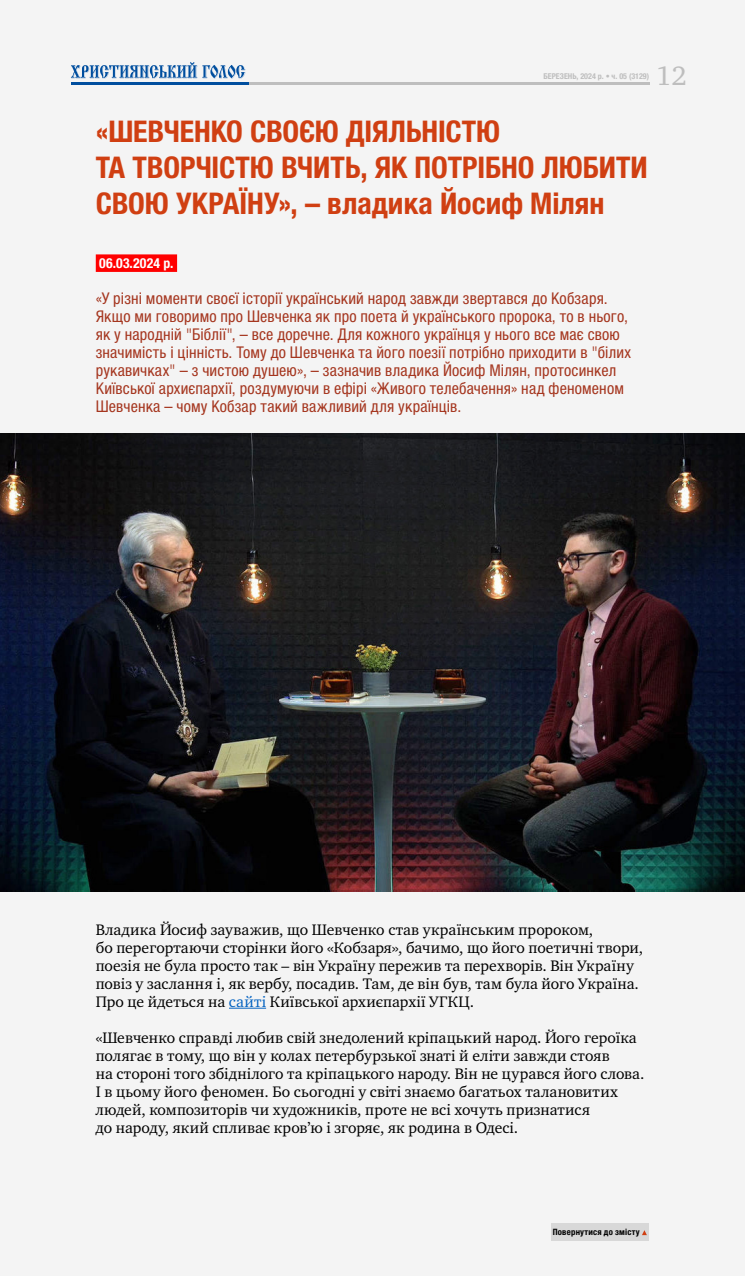
<style>
.page{position:relative;width:745px;height:1276px;background:#fff}
.page>*{position:absolute;margin:0;border:0;box-sizing:border-box;transform-origin:0 0}
.t1{font:700 condensed 30px/36px "Helvetica Neue LTCYR";color:#d03f12}
.t2{font:27.38px "Charter C";color:#bebebe}
.t3{font:condensed 16.25px/18px "Helvetica Neue LTCYR";letter-spacing:.01em;color:#a5361f}
.t4{font:15.62px/18px "Charter C";letter-spacing:.005em;color:#000}
.t5{font:700 condensed 13.75px "Helvetica Neue LTCYR";letter-spacing:.015em;color:#fff}
.t6{font:700 condensed 8.75px "Helvetica Neue LTCYR";letter-spacing:.025em;color:#000}
.t7{font:700 condensed 8px "Helvetica Neue LTCYR";color:#bebebe}
.s1{color:#0563c1}
</style>
<div class="page">
<div style="left:0;top:0;width:744px;height:1276px;background:#f4f4f4"></div>
<hr style="left:71px;top:82px;width:577px;height:3px;background:#bebebe">
<div style="left:96px;top:254px;width:81px;height:18px;background:#f00"></div>
<hr style="left:229px;top:1007px;width:37px;height:1px;background:#0563c1">
<hr style="left:71px;top:82px;width:177px;height:3px;background:#004e9e">
<svg style="left:71px;top:62px;width:174px;height:17px"></svg>
<div style="left:550px;top:1222px;width:98px;height:18px;background:#d8d8d8"></div>
<svg style="left:642px;top:1230px;width:4px;height:5px"></svg>
<img style="left:0;top:433px;width:744px;height:459px">
<p class="t7" style="left:543px;top:71px;width:107px">березень, 2024 р. • ч. 05 (3129)</p>
<h2 class="t2" style="left:656px;top:61px;width:32px">12</h2>
<h1 class="t1" style="left:96px;top:114px;width:553px">«Шевченко своєю діяльністю<br>та творчістю вчить, як потрібно любити свою Україну», – владика Йосиф Мілян</h1>
<p class="t5" style="left:99px;top:256px;width:76px">06.03.2024 р.</p>
<p class="t3" style="left:96px;top:290px;width:536px">«У різні моменти своєї історії український народ завжди звертався до Кобзаря.<br>Якщо ми говоримо про Шевченка як про поета й українського пророка, то в нього, як у народній "Біблії", – все доречне. Для кожного українця у нього все має свою значимість і цінність. Тому до Шевченка та його поезії потрібно приходити в "білих рукавичках" – з чистою душею», – зазначив владика Йосиф Мілян, протосинкел Київської архиєпархії, роздумуючи в ефірі «Живого телебачення» над феноменом Шевченка – чому Кобзар такий важливий для українців.</p>
<p class="t4" style="left:96px;top:920px;width:548px">Владика Йосиф зауважив, що Шевченко став українським пророком,<br>бо перегортаючи сторінки його «Кобзаря», бачимо, що його поетичні твори, поезія не була просто так – він Україну пережив та перехворів. Він Україну повіз у заслання і, як вербу, посадив. Там, де він був, там була його Україна.<br>Про це йдеться на <span class="s1">сайті</span> Київської архиєпархії УГКЦ.</p>
<p class="t4" style="left:96px;top:1028px;width:550px">«Шевченко справді любив свій знедолений кріпацький народ. Його героїка полягає в тому, що він у колах петербурзької знаті й еліти завжди стояв<br>на стороні того збіднілого та кріпацького народу. Він не цурався його слова.<br>І в цьому його феномен. Бо сьогодні у світі знаємо багатьох талановитих людей, композиторів чи художників, проте не всі хочуть признатися<br>до народу, який спливає кров’ю і згоряє, як родина в Одесі.</p>
<p class="t6" style="left:552px;top:1227px;width:88px">Повернутися до змісту</p>
</div>
